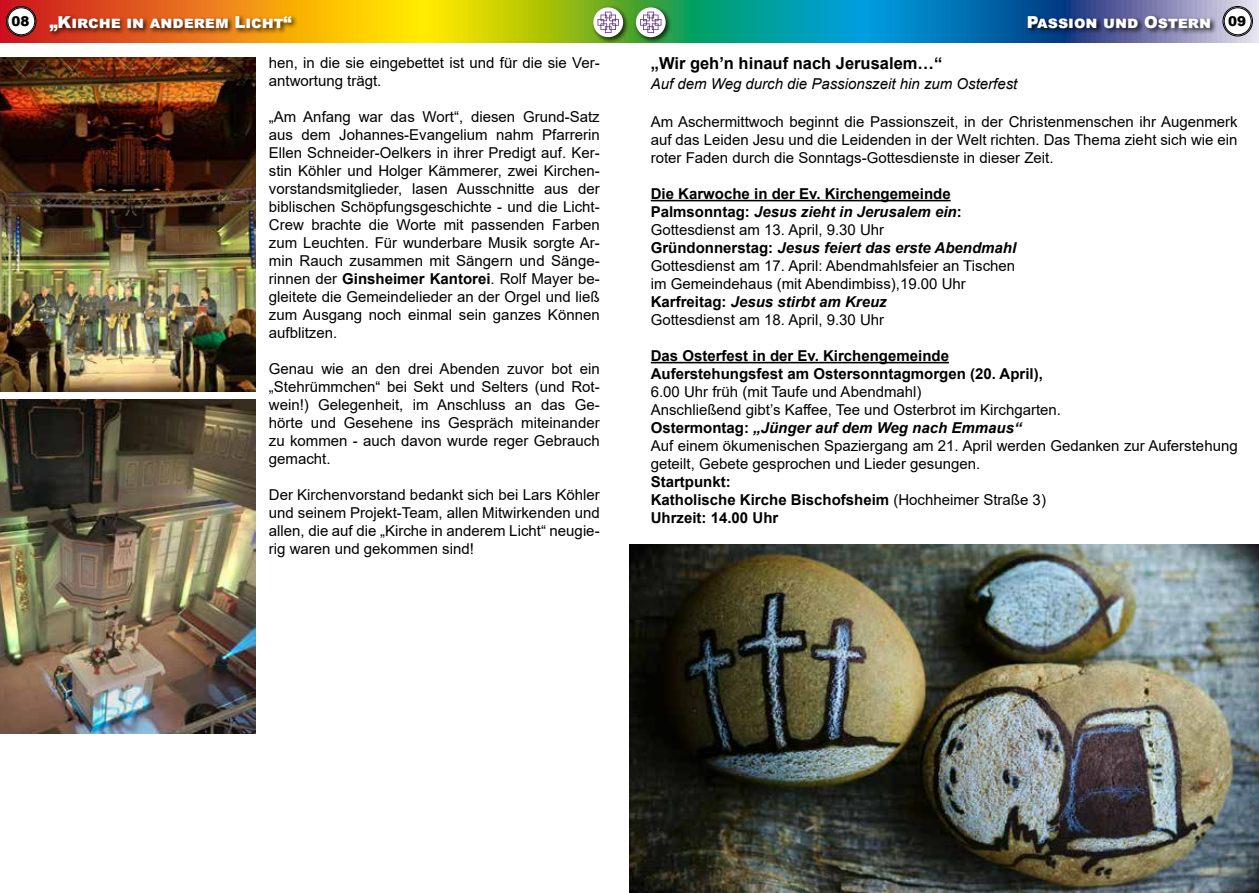
<style>
.page{position:relative;width:1259px;height:893px;background:#fff}
.page>*{position:absolute;margin:0;border:0;box-sizing:border-box;transform-origin:0 0}
.t1{font:900 16.5px "Arial";color:#fff}
.t2{font:700 16.5px "Arial";color:#000}
.t3{font:15px/18px "Arial";color:#000;text-align:justify}
.t4{font:700 15px/18px "Arial";color:#000}
.t5{font:italic 15px "Arial";color:#000}
.s1{font-size:13.5px;color:#000}
.s2{font-weight:700}
.s3{font-weight:700;font-style:italic}
.s4{font-weight:400}
</style>
<div class="page">
<svg style="left:0;top:0;width:1259px;height:43px;background:#78985d"></svg>
<div style="left:7px;top:7px;width:28px;height:28px;background:#fff;border-radius:50%"></div>
<div style="left:6px;top:6px;width:30px;height:30px;border:1px solid #000;border-radius:50%"></div>
<div style="left:8px;top:8px;width:27px;height:27px;border:1px solid #000;border-radius:50%"></div>
<div style="left:1223px;top:7px;width:28px;height:28px;background:#fff;border-radius:50%"></div>
<div style="left:1222px;top:6px;width:30px;height:30px;border:1px solid #000;border-radius:50%"></div>
<div style="left:1224px;top:8px;width:27px;height:27px;border:1px solid #000;border-radius:50%"></div>
<div style="left:591px;top:5px;width:39px;height:39px;background:#000;opacity:.75"></div>
<svg style="left:593px;top:7px;width:30px;height:30px"></svg>
<svg style="left:597px;top:12px;width:22px;height:21px"></svg>
<div style="left:48px;top:14px;width:250px;height:24px;background:#000;opacity:.75"></div>
<div style="left:1025px;top:14px;width:192px;height:21px;background:#000;opacity:.75"></div>
<div style="left:633px;top:5px;width:39px;height:39px;background:#000;opacity:.75"></div>
<svg style="left:636px;top:7px;width:29px;height:30px"></svg>
<svg style="left:640px;top:12px;width:21px;height:21px"></svg>
<hr style="left:651px;top:200px;width:299px;height:1px;background:#000">
<hr style="left:651px;top:362px;width:298px;height:1px;background:#000">
<img style="left:629px;top:544px;width:630px;height:349px">
<img style="left:0;top:57px;width:255px;height:334px">
<img style="left:0;top:399px;width:255px;height:334px">
<p class="t1" style="left:12px;top:10px;width:282px"><span class="s1">08</span> „Kirche in anderem Licht“</p>
<p class="t1" style="left:1026px;top:10px;width:221px">Passion und Ostern <span class="s1">09</span></p>
<p class="t2" style="left:651px;top:52px;width:293px">„Wir geh’n hinauf nach Jerusalem…“</p>
<p class="t5" style="left:651px;top:74px;width:368px">Auf dem Weg durch die Passionszeit hin zum Osterfest</p>
<p class="t3" style="left:651px;top:113px;width:588px">Am Aschermittwoch beginnt die Passionszeit, in der Christenmenschen ihr Augenmerk auf das Leiden Jesu und die Leidenden in der Welt richten. Das Thema zieht sich wie ein roter Faden durch die Sonntags-Gottesdienste in dieser Zeit.</p>
<p class="t3" style="left:651px;top:185px;width:367px;text-align:left"><span class="s2">Die Karwoche in der Ev. Kirchengemeinde Palmsonntag:</span> <span class="s3">Jesus zieht in Jerusalem ein</span><span class="s2">:<br></span>Gottesdienst am 13. April, 9.30 Uhr<br><span class="s2">Gründonnerstag:</span> <span class="s3">Jesus feiert das erste Abendmahl </span>Gottesdienst am 17. April: Abendmahlsfeier an Tischen im Gemeindehaus (mit Abendimbiss),19.00 Uhr <span class="s2">Karfreitag:</span> <span class="s3">Jesus stirbt am Kreuz<br></span>Gottesdienst am 18. April, 9.30 Uhr</p>
<p class="t4" style="left:651px;top:347px;width:394px">Das Osterfest in der Ev. Kirchengemeinde<br>Auferstehungsfest am Ostersonntagmorgen (20. April),</p>
<p class="t3" style="left:651px;top:383px;width:588px;text-align:left">6.00 Uhr früh (mit Taufe und Abendmahl)<br>Anschließend gibt’s Kaffee, Tee und Osterbrot im Kirchgarten.<br><span class="s2">Ostermontag:</span> <span class="s3">„Jünger auf dem Weg nach Emmaus“<br></span>Auf einem ökumenischen Spaziergang am 21. April werden Gedanken zur Auferstehung geteilt, Gebete gesprochen und Lieder gesungen.</p>
<p class="t4" style="left:651px;top:473px;width:397px">Startpunkt:<br>Katholische Kirche Bischofsheim <span class="s4">(Hochheimer Straße 3)<br></span>Uhrzeit: 14.00 Uhr</p>
<p class="t3" style="left:269px;top:54px;width:332px">hen, in die sie eingebettet ist und für die sie Ver&shy;antwortung trägt.</p>
<p class="t3" style="left:269px;top:108px;width:332px">„Am Anfang war das Wort“, diesen Grund-Satz aus dem Johannes-Evangelium nahm Pfarrerin Ellen Schneider-Oelkers in ihrer Predigt auf. Ker&shy;stin Köhler und Holger Kämmerer, zwei Kirchen&shy;vorstandsmitglieder, lasen Ausschnitte aus der biblischen Schöpfungsgeschichte - und die Licht-Crew brachte die Worte mit passenden Farben zum Leuchten. Für wunderbare Musik sorgte Ar&shy;min Rauch zusammen mit Sängern und Sänge&shy;rinnen der <span class="s2">Ginsheimer Kantorei</span>. Rolf Mayer be&shy;gleitete die Gemeindelieder an der Orgel und ließ zum Ausgang noch einmal sein ganzes Können aufblitzen.</p>
<p class="t3" style="left:269px;top:360px;width:332px">Genau wie an den drei Abenden zuvor bot ein „Stehrümmchen“ bei Sekt und Selters (und Rot&shy;wein!) Gelegenheit, im Anschluss an das Ge&shy;hörte und Gesehene ins Gespräch miteinander zu kommen - auch davon wurde reger Gebrauch gemacht.</p>
<p class="t3" style="left:269px;top:486px;width:332px">Der Kirchenvorstand bedankt sich bei Lars Köhler und seinem Projekt-Team, allen Mitwirkenden und allen, die auf die „Kirche in anderem Licht“ neugie&shy;rig waren und gekommen sind!</p>
</div>
